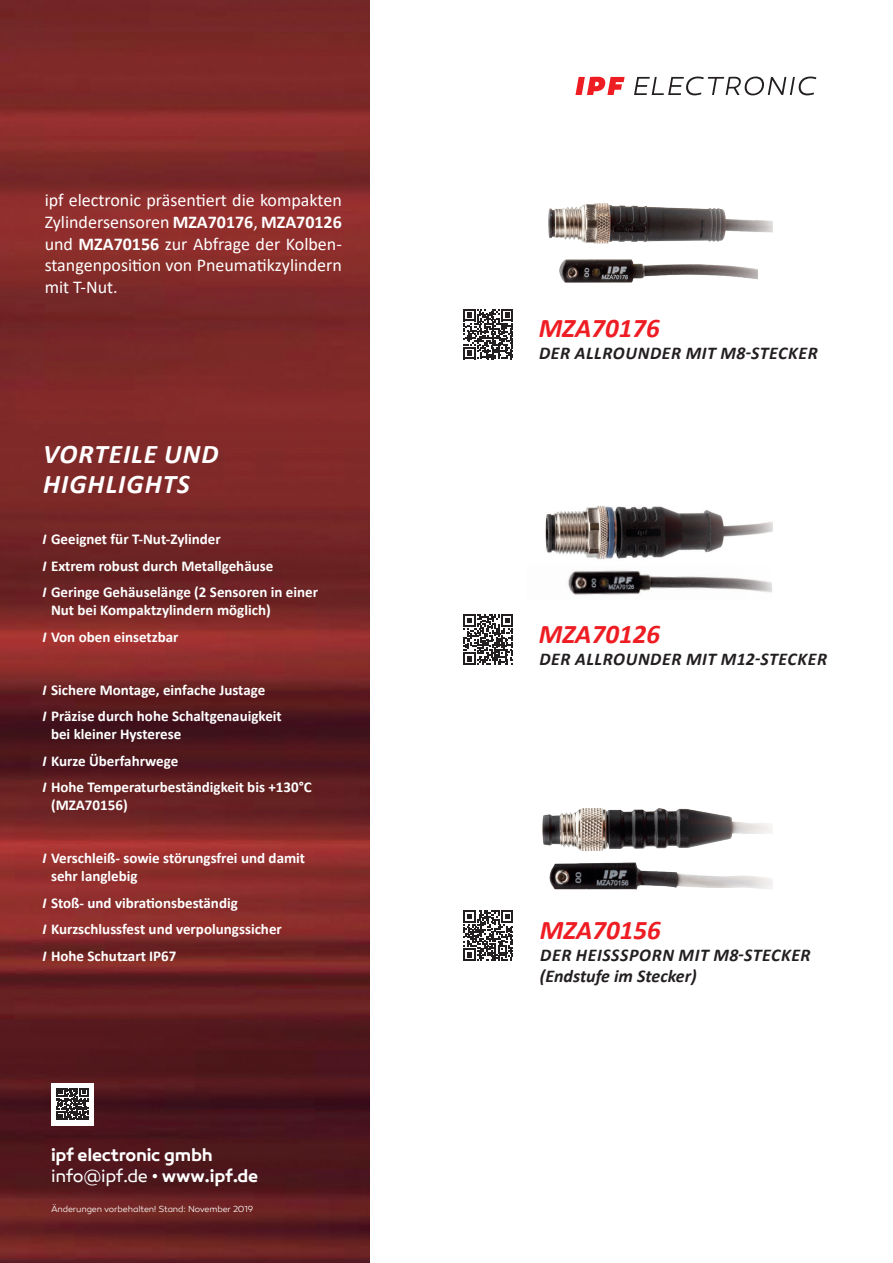
<style>
.page{position:relative;width:893px;height:1263px;background:#fff}
.page>*{position:absolute;margin:0;border:0;box-sizing:border-box;transform-origin:0 0}
.t1{font:italic 700 27px "Calibri";color:#ee1d23}
.t2{font:italic 700 27px "Calibri";letter-spacing:.04em;color:#fff}
.Bodytext-regular-whi{font:18px/21.6px "Calibri";color:#fff;text-align:justify}
.t3{font:italic 700 18px "Calibri";letter-spacing:.035em;color:#231f20}
.t4{font:18px "Canaro";letter-spacing:-.01em;color:#fff}
.t5{font:italic 700 18px "Calibri";color:#231f20}
.t6{font:600 18px "Canaro";letter-spacing:-.01em;color:#fff}
.t7{font:700 15px/18px "Calibri";color:#fff}
.t8{font:300 9px "Canaro";letter-spacing:-.015em;color:#fff}
.s1{font-weight:700}
.s2{font-style:italic}
.s3{font-weight:600}
</style>
<div class="page">
<img style="left:0;top:0;width:370px;height:1263px">
<svg style="left:463px;top:910px;width:50px;height:50px"></svg>
<svg style="left:463px;top:614px;width:50px;height:50px"></svg>
<svg style="left:463px;top:309px;width:50px;height:50px"></svg>
<svg style="left:634px;top:77px;width:182px;height:18px"></svg>
<svg style="left:575px;top:77px;width:50px;height:18px"></svg>
<img style="left:548px;top:203px;width:225px;height:41px">
<img style="left:559px;top:259px;width:198px;height:24px">
<img style="left:545px;top:506px;width:228px;height:54px">
<img style="left:568px;top:570px;width:204px;height:25px">
<img style="left:542px;top:808px;width:231px;height:82px">
<div style="left:51px;top:1083px;width:43px;height:42px;background:#fff"></div>
<svg style="left:56px;top:1088px;width:32px;height:32px"></svg>
<p class="Bodytext-regular-whi" style="left:45px;top:189px;width:299px">ipf electronic präsentiert die kompakten Zylindersensoren <span class="s1">MZA70176</span>, <span class="s1">MZA70126 </span>und <span class="s1">MZA70156</span> zur Abfrage der Kolben&shy;stangenposition von Pneumatikzylindern mit T-Nut.</p>
<p class="t2" style="left:43px;top:435px;width:177px">VORTEILE UND</p>
<p class="t2" style="left:43px;top:465px;width:148px">HIGHLIGHTS</p>
<p class="t7" style="left:43px;top:530px;width:180px"><span class="s2">I</span> Geeignet für T-Nut-Zylinder</p>
<p class="t7" style="left:43px;top:556px;width:232px"><span class="s2">I</span> Extrem robust durch Metallgehäuse</p>
<p class="t7" style="left:51px;top:583px;width:269px;text-indent:-9px"><span class="s2">I</span> Geringe Gehäuselänge (2 Sensoren in einer<br>Nut bei Kompaktzylindern möglich)</p>
<p class="t7" style="left:43px;top:627px;width:137px"><span class="s2">I</span> Von oben einsetzbar</p>
<p class="t7" style="left:43px;top:680px;width:224px"><span class="s2">I</span> Sichere Montage, einfache Justage</p>
<p class="t7" style="left:51px;top:707px;width:232px;text-indent:-9px"><span class="s2">I</span> Präzise durch hohe Schaltgenauigkeit bei kleiner Hysterese</p>
<p class="t7" style="left:43px;top:751px;width:137px"><span class="s2">I</span> Kurze Überfahrwege</p>
<p class="t7" style="left:51px;top:778px;width:262px;text-indent:-9px"><span class="s2">I</span> Hohe Temperaturbeständigkeit bis +130°C (MZA70156)</p>
<p class="t7" style="left:51px;top:849px;width:256px;text-indent:-9px"><span class="s2">I</span> Verschleiß- sowie störungsfrei und damit sehr langlebig</p>
<p class="t7" style="left:43px;top:893px;width:197px"><span class="s2">I</span> Stoß- und vibrationsbeständig</p>
<p class="t7" style="left:43px;top:920px;width:241px"><span class="s2">I</span> Kurzschlussfest und verpolungssicher</p>
<p class="t7" style="left:43px;top:946px;width:135px"><span class="s2">I</span> Hohe Schutzart IP67</p>
<p class="t6" style="left:51px;top:1144px;width:163px">ipf electronic gmbh</p>
<p class="t4" style="left:51px;top:1165px;width:209px">info@ipf.de • <span class="s3">www.ipf.de</span></p>
<p class="t8" style="left:51px;top:1204px;width:204px">Änderungen vorbehalten! Stand: November 2019</p>
<p class="t1" style="left:539px;top:309px;width:123px">MZA70176</p>
<p class="t3" style="left:539px;top:340px;width:280px">DER ALLROUNDER MIT M8-STECKER</p>
<p class="t1" style="left:539px;top:615px;width:123px">MZA70126</p>
<p class="t3" style="left:539px;top:646px;width:289px">DER ALLROUNDER MIT M12-STECKER</p>
<p class="t1" style="left:540px;top:911px;width:123px">MZA70156</p>
<p class="t3" style="left:540px;top:942px;width:272px">DER HEISSSPORN MIT M8-STECKER</p>
<p class="t5" style="left:540px;top:963px;width:158px">(Endstufe im Stecker)</p>
</div>
